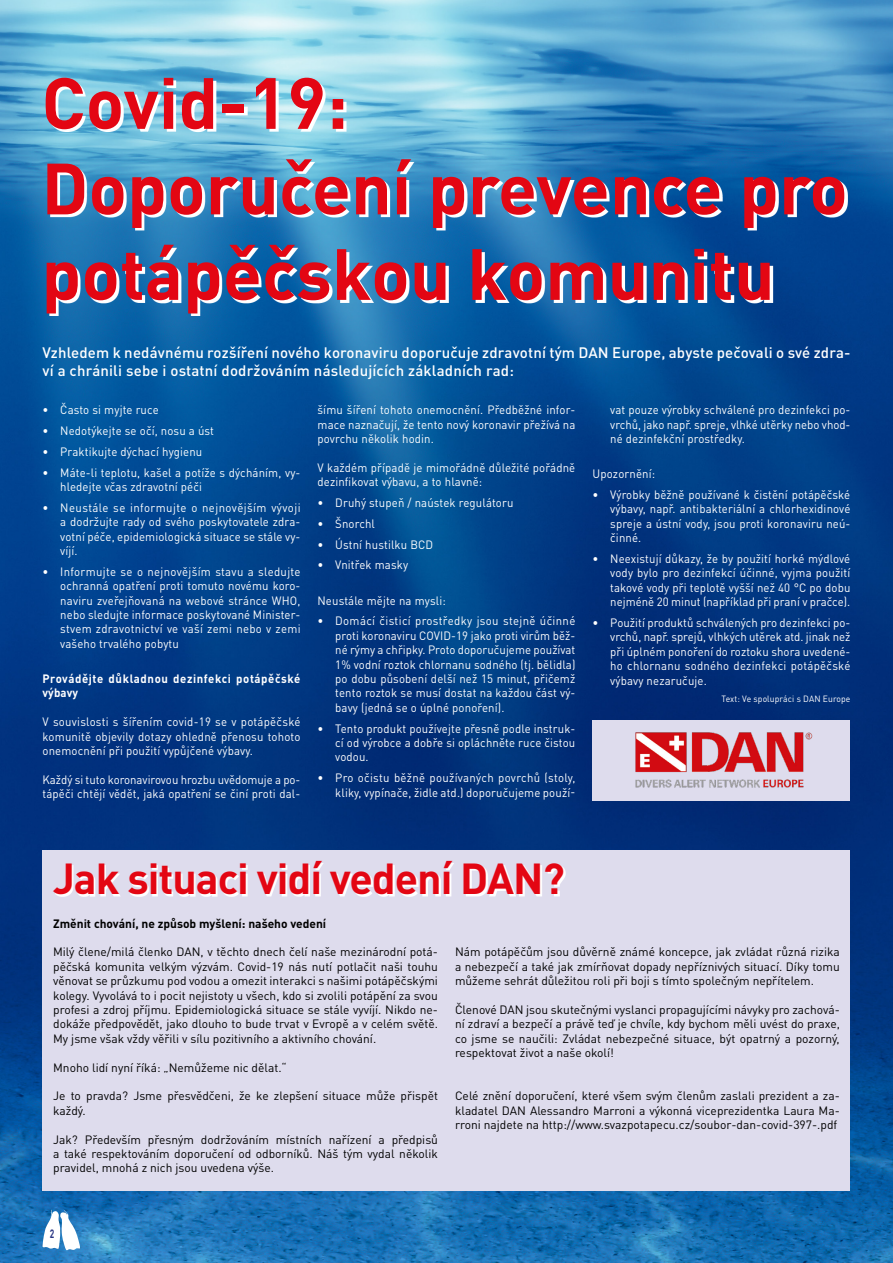
<style>
.page{position:relative;width:893px;height:1263px;background:#fff}
.page>*{position:absolute;margin:0;border:0;box-sizing:border-box;transform-origin:0 0}
.t1{font:700 71.25px/85.5px "DIN Pro";color:#e30613}
.t2{font:700 42.75px "DIN Pro";letter-spacing:-.025em;color:#e30613}
.t3{font:500 15px/18px "DIN Pro";letter-spacing:.01em;color:#fff}
.t4{font:12px/14.4px "DIN Pro Regular 2";letter-spacing:.01em;color:#fff;text-align:justify;scale:.95 1}
.t5{font:12px/14.4px "DIN Pro Regular 2";color:#000;text-align:justify}
.t6{font:700 12px/14.4px "DIN Pro";letter-spacing:.05em;color:#fff;scale:.95 1}
.t7{font:700 12px "DIN Pro";color:#000}
.t8{font:700 12px "DIN Pro";color:#283583;scale:.7 1}
.t9{font:9px "DIN Pro Regular 2";letter-spacing:.01em;color:#fff;scale:.95 1}
</style>
<div class="page">
<img style="left:0;top:0;width:893px;height:1263px">
<svg style="left:43px;top:1209px;width:37px;height:41px"></svg>
<svg style="left:48px;top:80px;width:799px;height:236px"></svg>
<div style="left:592px;top:720px;width:258px;height:80px;background:#dedced"></div>
<img style="left:635px;top:732px;width:178px;height:56px">
<div style="left:43px;top:850px;width:807px;height:341px;background:#dedced"></div>
<svg style="left:55px;top:863px;width:510px;height:33px"></svg>
<h1 class="t1" style="left:41px;top:58px;width:808px">Covid-19:<br>Doporučení prevence pro potápěčskou komunitu</h1>
<p class="t3" style="left:43px;top:343px;width:809px">Vzhledem k nedávnému rozšíření nového koronaviru doporučuje zdravotní tým DAN Europe, abyste pečovali o své zdra&shy;ví a chránili sebe i ostatní dodržováním následujících základních rad:</p>
<p class="t4" style="left:43px;top:402px;width:124px">• Často si myjte ruce</p>
<p class="t4" style="left:43px;top:423px;width:182px">• Nedotýkejte se očí, nosu a úst</p>
<p class="t4" style="left:43px;top:444px;width:170px">• Praktikujte dýchací hygienu</p>
<p class="t4" style="left:60px;top:465px;width:254px;text-indent:-18px">• Máte-li teplotu, kašel a potíže s dýcháním, vy&shy;hledejte včas zdravotní péči</p>
<p class="t4" style="left:60px;top:500px;width:254px;text-indent:-18px">• Neustále se informujte o nejnovějším vývoji a dodržujte rady od svého poskytovatele zdra&shy;votní péče, epidemiologická situace se stále vy&shy;víjí.</p>
<p class="t4" style="left:60px;top:564px;width:254px;text-indent:-18px">• Informujte se o nejnovějším stavu a sledujte ochranná opatření proti tomuto novému koro&shy;naviru zveřejňovaná na webové stránce WHO, nebo sledujte informace poskytované Minister&shy;stvem zdravotnictví ve vaší zemi nebo v zemi vašeho trvalého pobytu</p>
<p class="t6" style="left:43px;top:671px;width:273px">Provádějte důkladnou dezinfekci potápěčské výbavy</p>
<p class="t4" style="left:43px;top:714px;width:273px">V souvislosti s šířením covid-19 se v potápěčské komunitě objevily dotazy ohledně přenosu tohoto onemocnění při použití vypůjčené výbavy.</p>
<p class="t4" style="left:43px;top:772px;width:273px">Každý si tuto koronavirovou hrozbu uvědomuje a po&shy;tápěči chtějí vědět, jaká opatření se činí proti dal-</p>
<p class="t4" style="left:317px;top:402px;width:273px">šímu šíření tohoto onemocnění. Předběžné infor&shy;mace naznačují, že tento nový koronavir přežívá na povrchu několik hodin.</p>
<p class="t4" style="left:317px;top:460px;width:273px">V každém případě je mimořádně důležité pořádně dezinfikovat výbavu, a to hlavně:</p>
<p class="t4" style="left:317px;top:495px;width:208px">• Druhý stupeň / naústek regulátoru</p>
<p class="t4" style="left:317px;top:516px;width:62px">• Šnorchl</p>
<p class="t4" style="left:317px;top:537px;width:123px">• Ústní hustilku BCD</p>
<p class="t4" style="left:317px;top:558px;width:97px">• Vnitřek masky</p>
<p class="t4" style="left:317px;top:593px;width:137px">Neustále mějte na mysli:</p>
<p class="t4" style="left:335px;top:613px;width:254px;text-indent:-18px">• Domácí čisticí prostředky jsou stejně účinné proti koronaviru COVID-19 jako proti virům běž&shy;né rýmy a chřipky. Proto doporučujeme používat 1% vodní roztok chlornanu sodného (tj. bělidla) po dobu působení delší než 15 minut, přičemž tento roztok se musí dostat na každou část vý&shy;bavy (jedná se o úplné ponoření).</p>
<p class="t4" style="left:335px;top:721px;width:254px;text-indent:-18px">• Tento produkt používejte přesně podle instruk&shy;cí od výrobce a dobře si opláchněte ruce čistou vodou.</p>
<p class="t4" style="left:317px;top:770px;width:273px;text-align:right">• Pro očistu běžně používaných povrchů (stoly, kliky, vypínače, židle atd.) doporučujeme použí-</p>
<p class="t4" style="left:610px;top:402px;width:254px">vat pouze výrobky schválené pro dezinfekci po&shy;vrchů, jako např. spreje, vlhké utěrky nebo vhod&shy;né dezinfekční prostředky.</p>
<p class="t4" style="left:592px;top:466px;width:67px">Upozornění:</p>
<p class="t4" style="left:610px;top:487px;width:254px;text-indent:-18px">• Výrobky běžně používané k čistění potápěčské výbavy, např. antibakteriální a chlorhexidinové spreje a ústní vody, jsou proti koronaviru neú&shy;činné.</p>
<p class="t4" style="left:610px;top:551px;width:254px;text-indent:-18px">• Neexistují důkazy, že by použití horké mýdlové vody bylo pro dezinfekcí účinné, vyjma použití takové vody při teplotě vyšší než 40 °C po dobu nejméně 20 minut (například při praní v pračce).</p>
<p class="t4" style="left:610px;top:615px;width:254px;text-indent:-18px">• Použití produktů schválených pro dezinfekci po&shy;vrchů, např. sprejů, vlhkých utěrek atd. jinak než při úplném ponoření do roztoku shora uvedené&shy;ho chlornanu sodného dezinfekci potápěčské výbavy nezaručuje.</p>
<p class="t9" style="left:722px;top:693px;width:137px">Text: Ve spolupráci s DAN Europe</p>
<h2 class="t2" style="left:53px;top:850px;width:513px">Jak situaci vidí vedení DAN?</h2>
<p class="t7" style="left:53px;top:915px;width:275px">Změnit chování, ne způsob myšlení: našeho vedení</p>
<p class="t5" style="left:53px;top:944px;width:386px">Milý člene/milá členko DAN, v těchto dnech čelí naše mezinárodní potá&shy;pěčská komunita velkým výzvám. Covid-19 nás nutí potlačit naši touhu věnovat se průzkumu pod vodou a omezit interakci s našimi potápěčskými kolegy. Vyvolává to i pocit nejistoty u všech, kdo si zvolili potápění za svou profesi a zdroj příjmu. Epidemiologická situace se stále vyvíjí. Nikdo ne&shy;dokáže předpovědět, jako dlouho to bude trvat v Evropě a v celém světě.<br>My jsme však vždy věřili v sílu pozitivního a aktivního chování.</p>
<p class="t5" style="left:53px;top:1060px;width:235px">Mnoho lidí nyní říká: „Nemůžeme nic dělat.“</p>
<p class="t5" style="left:53px;top:1088px;width:386px">Je to pravda? Jsme přesvědčeni, že ke zlepšení situace může přispět každý.</p>
<p class="t5" style="left:53px;top:1132px;width:386px">Jak? Především přesným dodržováním místních nařízení a předpisů a také respektováním doporučení od odborníků. Náš tým vydal několik pravidel, mnohá z nich jsou uvedena výše.</p>
<p class="t5" style="left:455px;top:944px;width:386px">Nám potápěčům jsou důvěrně známé koncepce, jak zvládat různá rizika a nebezpečí a také jak zmírňovat dopady nepříznivých situací. Díky tomu můžeme sehrát důležitou roli při boji s tímto společným nepřítelem.</p>
<p class="t5" style="left:455px;top:1002px;width:386px">Členové DAN jsou skutečnými vyslanci propagujícími návyky pro zachová&shy;ní zdraví a bezpečí a právě teď je chvíle, kdy bychom měli uvést do praxe, co jsme se naučili: Zvládat nebezpečné situace, být opatrný a pozorný, respektovat život a naše okolí!</p>
<p class="t5" style="left:455px;top:1088px;width:386px">Celé znění doporučení, které všem svým členům zaslali prezident a za&shy;kladatel DAN Alessandro Marroni a výkonná viceprezidentka Laura Ma&shy;rroni najdete na http://www.svazpotapecu.cz/soubor-dan-covid-397-.pdf</p>
<p class="t8" style="left:50px;top:1225px;width:8px">2</p>
</div>
